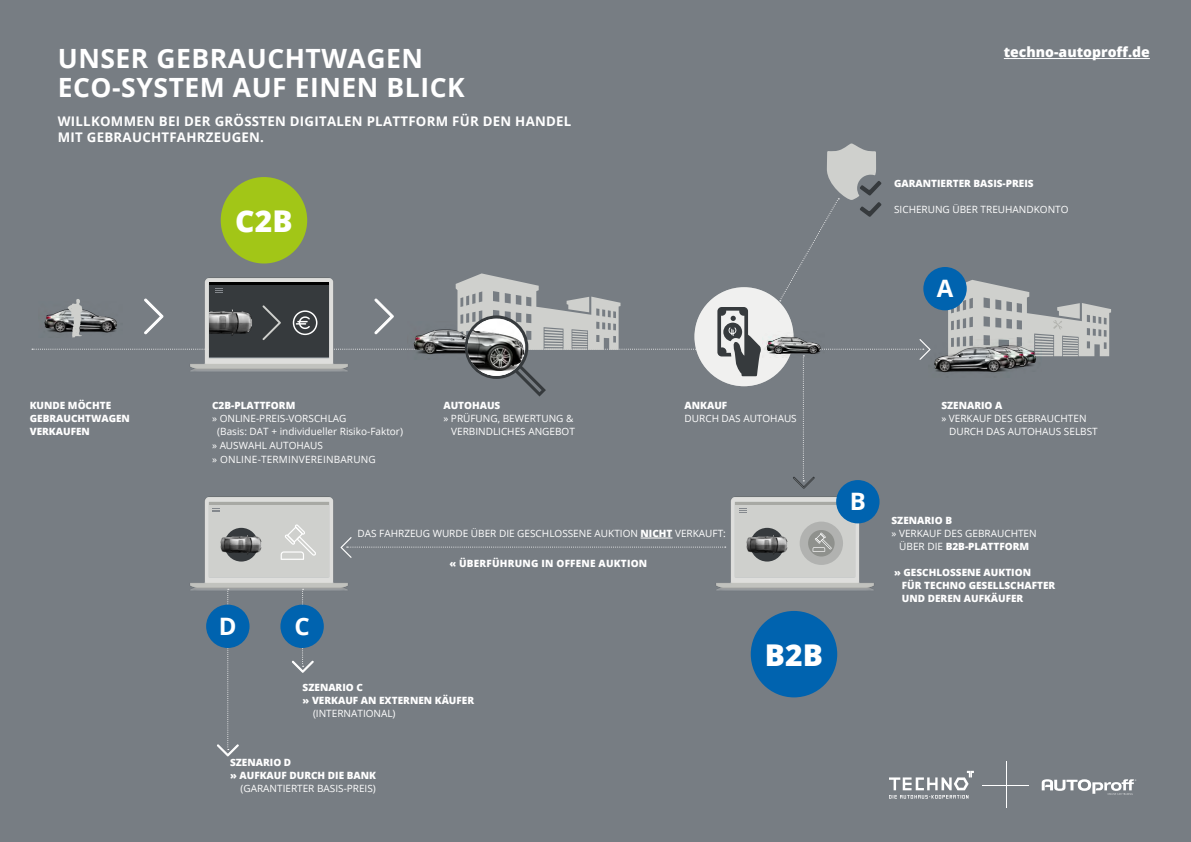
<style>
.page{position:relative;width:1191px;height:842px;background:#777d83}
.page>*{position:absolute;margin:0;border:0;box-sizing:border-box;transform-origin:0 0}
.t1{font:800 30px "Open Sans";color:#fff}
.t2{font:700 26.5px/28.9px "Open Sans";letter-spacing:.02em;color:#fff}
.t3{font:700 24px "Open Sans";color:#fff}
.t4{font:800 14px "Open Sans";color:#fff}
.t5{font:700 13.3px/15.7px "Open Sans";letter-spacing:.02em;color:#fff}
.t6{font:10px/13px "Open Sans";color:#fff}
.t7{font:800 10px/13px "Open Sans";color:#fff}
.t8{font:10px/14px "Open Sans";letter-spacing:.02em;color:#fff}
.t9{font:800 10px "Open Sans";letter-spacing:.02em;color:#fff}
.s1{font-weight:800}
</style>
<div class="page">
<div style="left:221px;top:177px;width:86px;height:86px;background:#a2c617;border-radius:50%"></div>
<svg style="left:216px;top:604px;width:24px;height:153px"></svg>
<svg style="left:291px;top:604px;width:24px;height:69px"></svg>
<svg style="left:793px;top:339px;width:135px;height:141px"></svg>
<svg style="left:372px;top:537px;width:319px;height:11px"></svg>
<img style="left:190px;top:496px;width:182px;height:108px">
<div style="left:209px;top:502px;width:120px;height:75px;background:#cfd0cd"></div>
<svg style="left:281px;top:524px;width:35px;height:36px"></svg>
<div style="left:224px;top:528px;width:34px;height:33px;background:#363a3d;border-radius:50%"></div>
<img style="left:220px;top:532px;width:42px;height:25px">
<img style="left:691px;top:480px;width:189px;height:111px">
<div style="left:735px;top:502px;width:119px;height:75px;background:#cfd0cd"></div>
<div style="left:750px;top:528px;width:34px;height:33px;background:#363a3d;border-radius:50%"></div>
<img style="left:746px;top:532px;width:42px;height:25px">
<svg style="left:946px;top:280px;width:165px;height:76px"></svg>
<img style="left:966px;top:338px;width:75px;height:29px">
<img style="left:1016px;top:339px;width:14px;height:30px">
<img style="left:928px;top:339px;width:88px;height:34px">
<hr style="left:640px;top:538px;width:32px;height:1px;background:#fff">
<svg style="left:779px;top:143px;width:102px;height:158px"></svg>
<div style="left:923px;top:267px;width:43px;height:43px;background:#0063af;border-radius:50%"></div>
<div style="left:206px;top:605px;width:43px;height:43px;background:#0063af;border-radius:50%"></div>
<div style="left:280px;top:605px;width:44px;height:43px;background:#0063af;border-radius:50%"></div>
<div style="left:799px;top:522px;width:44px;height:43px;background:#b1b2b0;border-radius:50%"></div>
<div style="left:808px;top:530px;width:26px;height:26px;background:#8f918d;border-radius:50%"></div>
<svg style="left:812px;top:533px;width:19px;height:19px"></svg>
<div style="left:836px;top:480px;width:43px;height:43px;background:#0063af;border-radius:50%"></div>
<svg style="left:212px;top:508px;width:8px;height:4px"></svg>
<svg style="left:739px;top:508px;width:7px;height:5px"></svg>
<svg style="left:32px;top:273px;width:664px;height:123px"></svg>
<div style="left:694px;top:287px;width:99px;height:99px;background:#f0f0ef;border-radius:50%"></div>
<svg style="left:717px;top:307px;width:44px;height:69px"></svg>
<img style="left:764px;top:331px;width:60px;height:27px">
<div style="left:750px;top:611px;width:87px;height:86px;background:#0063af;border-radius:50%"></div>
<hr style="left:1006px;top:761px;width:1px;height:47px;background:#fff">
<hr style="left:982px;top:785px;width:47px;height:1px;background:#fff">
<svg style="left:1041px;top:779px;width:95px;height:16px"></svg>
<svg style="left:889px;top:771px;width:85px;height:28px"></svg>
<hr style="left:1003px;top:58px;width:146px;height:1px;background:#fff">
<h2 class="t2" style="left:58px;top:44px;width:408px">UNSER GEBRAUCHTWAGEN<br>ECO-SYSTEM AUF EINEN BLICK</h2>
<h3 class="t5" style="left:58px;top:113px;width:515px">WILLKOMMEN BEI DER GRÖSSTEN DIGITALEN PLATTFORM FÜR DEN HANDEL<br>MIT GEBRAUCHTFAHRZEUGEN.</h3>
<h1 class="t1" style="left:235px;top:198px;width:59px">C2B</h1>
<h3 class="t4" style="left:1003px;top:42px;width:147px">techno-autoproff.de</h3>
<p class="t7" style="left:894px;top:177px;width:141px">GARANTIERTER BASIS-PREIS</p>
<p class="t6" style="left:894px;top:203px;width:176px">SICHERUNG ÜBER TREUHANDKONTO</p>
<h3 class="t3" style="left:936px;top:271px;width:18px">A</h3>
<p class="t7" style="left:30px;top:398px;width:102px">KUNDE MÖCHTE<br>GEBRAUCHTWAGEN<br>VERKAUFEN</p>
<p class="t7" style="left:212px;top:398px;width:85px">C2B-PLATTFORM</p>
<p class="t6" style="left:217px;top:412px;width:187px;text-indent:-5px">» ONLINE-PREIS-VORSCHLAG<br>(Basis: DAT + individueller Risiko-Faktor)</p>
<p class="t8" style="left:212px;top:438px;width:165px">» AUSWAHL AUTOHAUS<br>» ONLINE-TERMINVEREINBARUNG</p>
<p class="t7" style="left:443px;top:398px;width:58px">AUTOHAUS</p>
<p class="t6" style="left:443px;top:412px;width:133px;text-align:right">» PRÜFUNG, BEWERTUNG &amp;<br>VERBINDLICHES ANGEBOT</p>
<p class="t7" style="left:684px;top:398px;width:44px">ANKAUF</p>
<p class="t6" style="left:684px;top:412px;width:114px">DURCH DAS AUTOHAUS</p>
<h3 class="t3" style="left:219px;top:609px;width:19px">D</h3>
<h3 class="t3" style="left:294px;top:609px;width:17px">C</h3>
<p class="t6" style="left:357px;top:527px;width:370px">DAS FAHRZEUG WURDE ÜBER DIE GESCHLOSSENE AUKTION <span class="s1">NICHT</span> VERKAUFT:</p>
<p class="t9" style="left:449px;top:556px;width:199px">« ÜBERFÜHRUNG IN OFFENE AUKTION</p>
<p class="t7" style="left:303px;top:680px;width:173px">SZENARIO C<br>» VERKAUF AN EXTERNEN KÄUFER</p>
<p class="t6" style="left:313px;top:706px;width:84px">(INTERNATIONAL)</p>
<p class="t7" style="left:230px;top:755px;width:147px">SZENARIO D<br>» AUFKAUF DURCH DIE BANK</p>
<p class="t6" style="left:240px;top:781px;width:137px">(GARANTIERTER BASIS-PREIS)</p>
<h1 class="t1" style="left:765px;top:632px;width:60px">B2B</h1>
<h3 class="t3" style="left:849px;top:484px;width:18px">B</h3>
<p class="t7" style="left:941px;top:398px;width:63px">SZENARIO A</p>
<p class="t6" style="left:949px;top:412px;width:150px;text-indent:-8px">» VERKAUF DES GEBRAUCHTEN<br>DURCH DAS AUTOHAUS SELBST</p>
<p class="t7" style="left:891px;top:513px;width:62px">SZENARIO B</p>
<p class="t6" style="left:891px;top:526px;width:147px;text-align:center">» VERKAUF DES GEBRAUCHTEN<br>ÜBER DIE <span class="s1">B2B-PLATTFORM</span></p>
<p class="t7" style="left:902px;top:565px;width:155px;text-indent:-8px">» GESCHLOSSENE AUKTION<br>FÜR TECHNO GESELLSCHAFTER<br>UND DEREN AUFKÄUFER</p>
</div>
